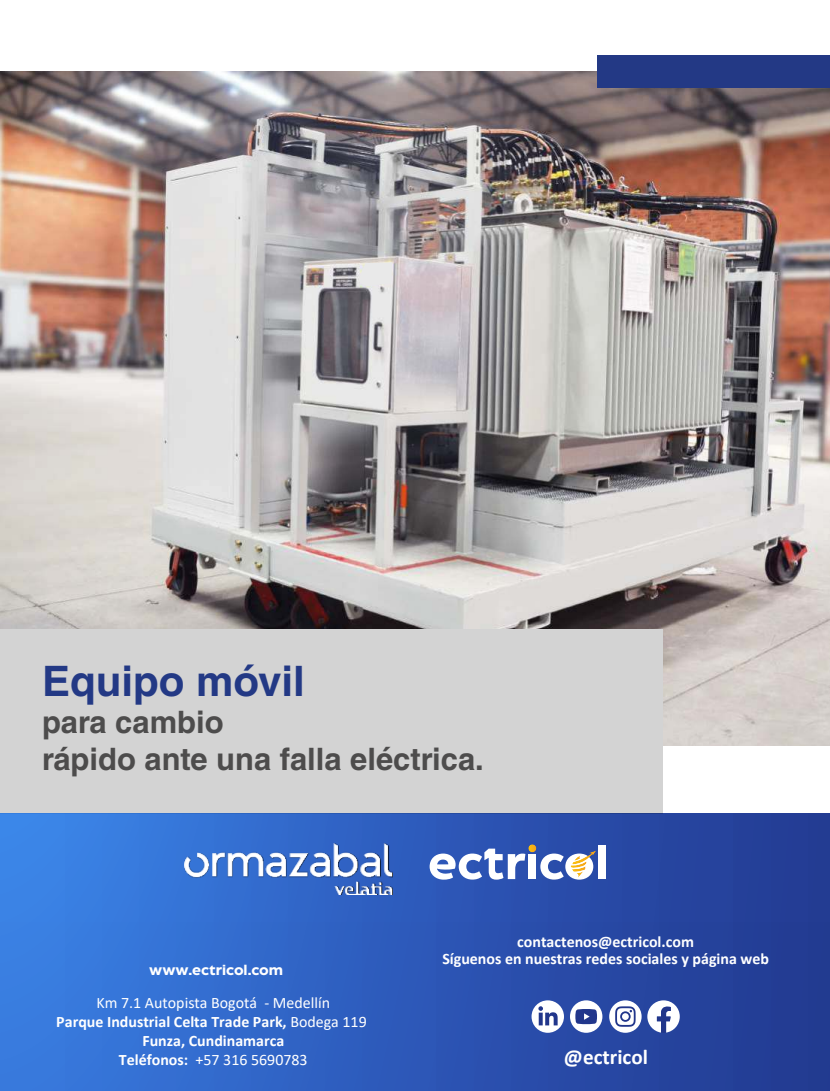
<style>
.page{position:relative;width:830px;height:1091px;background:#fff}
.page>*{position:absolute;margin:0;border:0;box-sizing:border-box;transform-origin:0 0}
.t1{font:700 42px "Helvetica LT Std";color:#233985}
.t2{font:700 30.9px/37px "Helvetica LT Std";color:#4d4c4c}
.t3{font:700 21.15px "Calibri";color:#fff}
.t4{font:700 15.9px/19.2px "Calibri";color:#fff;text-align:center}
.t5{font:700 13.95px "Eastman Roman";color:#fff}
.s1{font-weight:400}
</style>
<div class="page">
<img style="left:0;top:71px;width:830px;height:674px">
<svg style="left:358px;top:262px;width:34px;height:24px"></svg>
<div style="left:0;top:629px;width:662px;height:184px;background:#d3d3d3"></div>
<div style="left:598px;top:55px;width:232px;height:32px;background:#233985"></div>
<div style="left:0;top:813px;width:830px;height:278px;background:linear-gradient(to right,#3a81e6,#21368e)"></div>
<div style="left:609px;top:1000px;width:32px;height:32px;background:#fff;border-radius:16px"></div>
<svg style="left:615px;top:1006px;width:20px;height:20px"></svg>
<div style="left:570px;top:1000px;width:32px;height:32px;background:#fff;border-radius:50%"></div>
<svg style="left:575px;top:1009px;width:22px;height:15px"></svg>
<div style="left:531px;top:1000px;width:33px;height:32px;background:#fff;border-radius:50%"></div>
<svg style="left:538px;top:1006px;width:19px;height:19px"></svg>
<svg style="left:647px;top:1000px;width:32px;height:32px"></svg>
<svg style="left:429px;top:848px;width:96px;height:31px"></svg>
<div style="left:528px;top:854px;width:8px;height:25px;background:#fff"></div>
<div style="left:598px;top:845px;width:7px;height:34px;background:#fff"></div>
<svg style="left:528px;top:844px;width:8px;height:8px"></svg>
<svg style="left:540px;top:850px;width:56px;height:29px"></svg>
<img style="left:184px;top:842px;width:208px;height:52px">
<h1 class="t1" style="left:42px;top:656px;width:264px">Equipo móvil</h1>
<h2 class="t2" style="left:42px;top:703px;width:443px">para cambio<br>rápido ante una falla eléctrica.</h2>
<p class="t4" style="left:517px;top:934px;width:178px">contactenos@ectricol.com</p>
<p class="t5" style="left:149px;top:961px;width:135px">www.ectricol.com</p>
<p class="t4" style="left:56px;top:994px;width:312px"><span class="s1">Km 7.1 Autopista Bogotá - Medellín<br></span>Parque Industrial Celta Trade Park, <span class="s1">Bodega 119<br></span>Funza, Cundinamarca<br>Teléfonos: <span class="s1">+57 316 5690783</span></p>
<p class="t4" style="left:442px;top:950px;width:328px">Síguenos en nuestras redes sociales y página web</p>
<h3 class="t3" style="left:564px;top:1050px;width:86px">@ectricol</h3>
</div>
